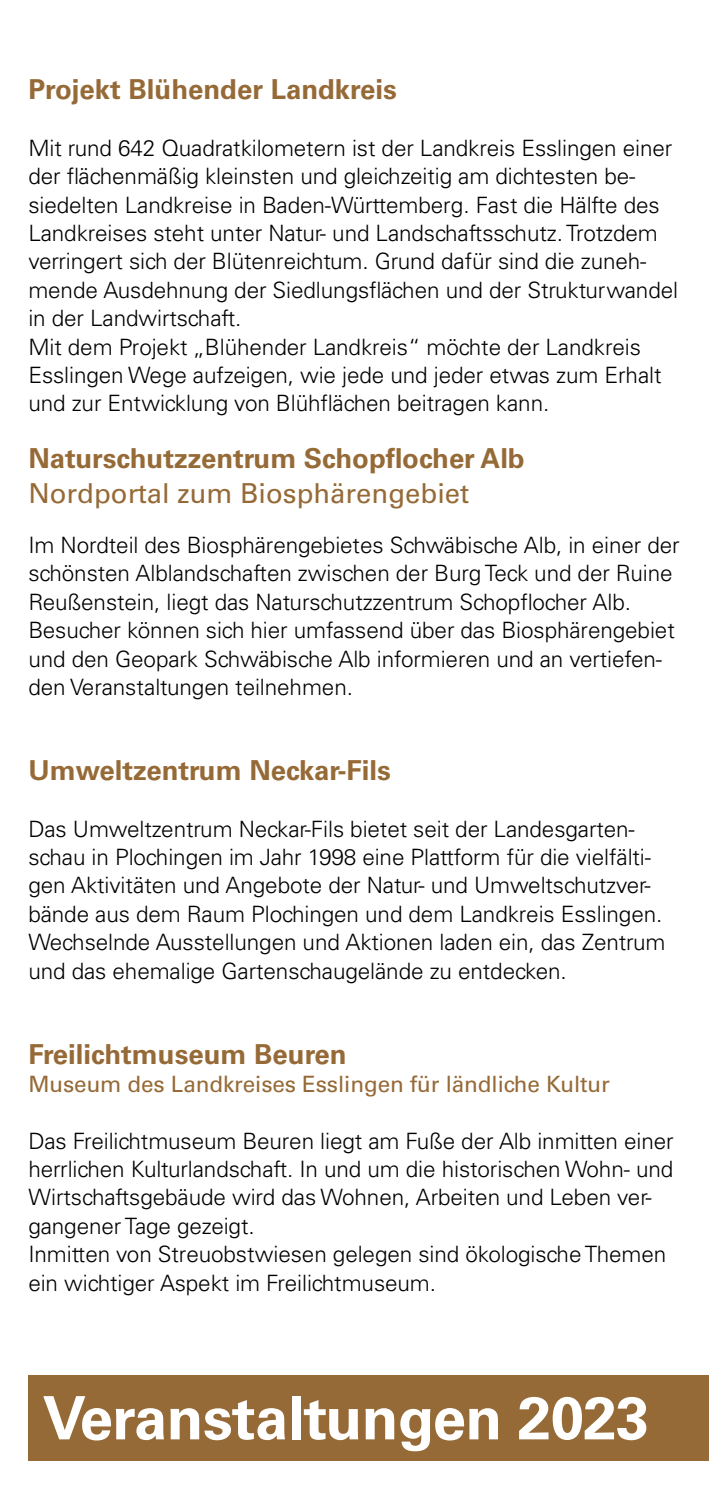
<style>
.page{position:relative;width:709px;height:1489px;background:#fff}
.page>*{position:absolute;margin:0;border:0;box-sizing:border-box;transform-origin:0 0}
.t1{font:700 60px "Univers LT Std";letter-spacing:-.01em;color:#fff}
.t2{font:700 27.5px/35px "Univers LT Std";color:#966a37}
.t3{font:300 22.5px/28.2px "Univers LT Std";letter-spacing:-.005em;color:#000}
.t4{font:22.5px "Univers LT Std";letter-spacing:-.005em;color:#966a37}
.s1{font-weight:400}
</style>
<div class="page">
<div style="left:28px;top:1375px;width:681px;height:85px;background:#966a37"></div>
<h1 class="t2" style="left:28px;top:72px;width:370px">Projekt Blühender Landkreis</h1>
<p class="t3" style="left:28px;top:134px;width:651px">Mit rund 642 Quadratkilometern ist der Landkreis Esslingen einer der flächenmäßig kleinsten und gleichzeitig am dichtesten be&shy;siedelten Landkreise in Baden-Württemberg. Fast die Hälfte des Landkreises steht unter Natur- und Landschaftsschutz. Trotzdem verringert sich der Blütenreichtum. Grund dafür sind die zuneh&shy;mende Ausdehnung der Siedlungsflächen und der Strukturwandel</p>
<p class="t3" style="left:28px;top:304px;width:214px">in der Landwirtschaft.</p>
<p class="t3" style="left:28px;top:332px;width:634px">Mit dem Projekt „Blühender Landkreis“ möchte der Landkreis<br>Esslingen Wege aufzeigen, wie jede und jeder etwas zum Erhalt und zur Entwicklung von Blühflächen beitragen kann.</p>
<h1 class="t2" style="left:28px;top:441px;width:498px">Naturschutzzentrum Schopflocher Alb<br><span class="s1">Nordportal zum Biosphärengebiet</span></h1>
<p class="t3" style="left:28px;top:531px;width:653px">Im Nordteil des Biosphärengebietes Schwäbische Alb, in einer der schönsten Alblandschaften zwischen der Burg Teck und der Ruine<br>Reußenstein, liegt das Naturschutzzentrum Schopflocher Alb.</p>
<p class="t3" style="left:28px;top:616px;width:648px">Besucher können sich hier umfassend über das Biosphärengebiet und den Geopark Schwäbische Alb informieren und an vertiefen&shy;den Veranstaltungen teilnehmen.</p>
<h1 class="t2" style="left:28px;top:753px;width:364px">Umweltzentrum Neckar-Fils</h1>
<p class="t3" style="left:28px;top:814px;width:638px">Das Umweltzentrum Neckar-Fils bietet seit der Landesgarten&shy;schau in Plochingen im Jahr 1998 eine Plattform für die vielfälti&shy;gen Aktivitäten und Angebote der Natur- und Umweltschutzver&shy;bände aus dem Raum Plochingen und dem Landkreis Esslingen.<br>Wechselnde Ausstellungen und Aktionen laden ein, das Zentrum und das ehemalige Gartenschaugelände zu entdecken.</p>
<h1 class="t2" style="left:28px;top:1036px;width:320px">Freilichtmuseum Beuren</h1>
<p class="t4" style="left:28px;top:1070px;width:583px">Museum des Landkreises Esslingen für ländliche Kultur</p>
<p class="t3" style="left:28px;top:1126px;width:646px">Das Freilichtmuseum Beuren liegt am Fuße der Alb inmitten einer herrlichen Kulturlandschaft. In und um die historischen Wohn- und Wirtschaftsgebäude wird das Wohnen, Arbeiten und Leben ver&shy;gangener Tage gezeigt.</p>
<p class="t3" style="left:28px;top:1239px;width:639px">Inmitten von Streuobstwiesen gelegen sind ökologische Themen ein wichtiger Aspekt im Freilichtmuseum.</p>
<h1 class="t1" style="left:43px;top:1382px;width:608px">Veranstaltungen 2023</h1>
</div>
